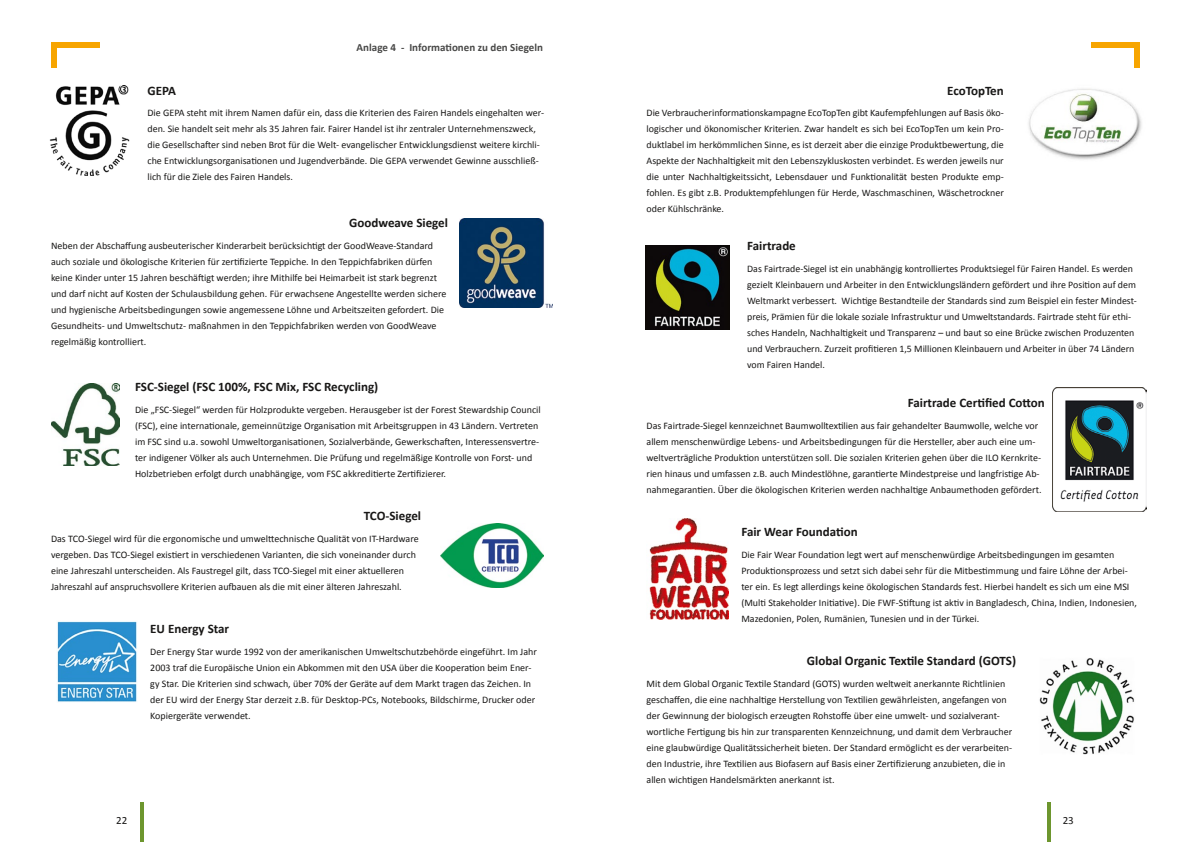
<style>
.page{position:relative;width:1191px;height:842px;background:#fff}
.page>*{position:absolute;margin:0;border:0;box-sizing:border-box;transform-origin:0 0}
.t1{font:700 13px "Calibri";color:#181716}
.t2{font:700 11px "Calibri";color:#484847}
.t3{font:11px "Calibri";color:#181716}
.t4{font:10px/16px "Calibri";color:#181716}
</style>
<div class="page">
<hr style="left:140px;top:801px;width:3px;height:41px;background:#6d962e">
<div style="left:51px;top:43px;width:48px;height:5px;background:#f7a500"></div>
<div style="left:51px;top:46px;width:5px;height:22px;background:#f7a500"></div>
<hr style="left:1047px;top:801px;width:3px;height:41px;background:#6d962e">
<div style="left:1091px;top:43px;width:49px;height:5px;background:#f7a500"></div>
<div style="left:1134px;top:46px;width:6px;height:22px;background:#f7a500"></div>
<img style="left:459px;top:218px;width:94px;height:89px">
<img style="left:441px;top:524px;width:103px;height:64px">
<img style="left:51px;top:383px;width:68px;height:83px">
<img style="left:49px;top:86px;width:81px;height:90px">
<img style="left:57px;top:621px;width:80px;height:82px">
<img style="left:645px;top:245px;width:85px;height:85px">
<img style="left:1028px;top:88px;width:114px;height:72px">
<img style="left:1052px;top:387px;width:94px;height:124px">
<img style="left:649px;top:518px;width:79px;height:102px">
<img style="left:1039px;top:658px;width:95px;height:97px">
<p class="t2" style="left:357px;top:41px;width:188px">Anlage 4 - Informationen zu den Siegeln</p>
<h1 class="t1" style="left:147px;top:82px;width:30px">GEPA</h1>
<p class="t4" style="left:147px;top:105px;width:398px">Die GEPA steht mit ihrem Namen dafür ein, dass die Kriterien des Fairen Handels eingehalten wer&shy;den. Sie handelt seit mehr als 35 Jahren fair. Fairer Handel ist ihr zentraler Unternehmenszweck, die Gesellschafter sind neben Brot für die Welt- evangelischer Entwicklungsdienst weitere kirchli&shy;che Entwicklungsorganisationen und Jugendverbände. Die GEPA verwendet Gewinne ausschließ&shy;lich für die Ziele des Fairen Handels.</p>
<h1 class="t1" style="left:349px;top:215px;width:100px">Goodweave Siegel</h1>
<p class="t4" style="left:51px;top:237px;width:397px">Neben der Abschaffung ausbeuterischer Kinderarbeit berücksichtigt der GoodWeave-Standard auch soziale und ökologische Kriterien für zertifizierte Teppiche. In den Teppichfabriken dürfen keine Kinder unter 15 Jahren beschäftigt werden; ihre Mithilfe bei Heimarbeit ist stark begrenzt und darf nicht auf Kosten der Schulausbildung gehen. Für erwachsene Angestellte werden sichere und hygienische Arbeitsbedingungen sowie angemessene Löhne und Arbeitszeiten gefordert. Die Gesundheits- und Umweltschutz- maßnahmen in den Teppichfabriken werden von GoodWeave regelmäßig kontrolliert.</p>
<h1 class="t1" style="left:135px;top:379px;width:245px">FSC-Siegel (FSC 100%, FSC Mix, FSC Recycling)</h1>
<p class="t4" style="left:135px;top:401px;width:407px">Die „FSC-Siegel“ werden für Holzprodukte vergeben. Herausgeber ist der Forest Stewardship Council (FSC), eine internationale, gemeinnützige Organisation mit Arbeitsgruppen in 43 Ländern. Vertreten im FSC sind u.a. sowohl Umweltorganisationen, Sozialverbände, Gewerkschaften, Interessensvertre&shy;ter indigener Völker als auch Unternehmen. Die Prüfung und regelmäßige Kontrolle von Forst- und Holzbetrieben erfolgt durch unabhängige, vom FSC akkreditierte Zertifizierer.</p>
<h1 class="t1" style="left:364px;top:508px;width:59px">TCO-Siegel</h1>
<p class="t4" style="left:51px;top:530px;width:369px">Das TCO-Siegel wird für die ergonomische und umwelttechnische Qualität von IT-Hardware vergeben. Das TCO-Siegel existiert in verschiedenen Varianten, die sich voneinander durch eine Jahreszahl unterscheiden. Als Faustregel gilt, dass TCO-Siegel mit einer aktuelleren Jahreszahl auf anspruchsvollere Kriterien aufbauen als die mit einer älteren Jahreszahl.</p>
<h1 class="t1" style="left:150px;top:621px;width:80px">EU Energy Star</h1>
<p class="t4" style="left:150px;top:643px;width:388px">Der Energy Star wurde 1992 von der amerikanischen Umweltschutzbehörde eingeführt. Im Jahr 2003 traf die Europäische Union ein Abkommen mit den USA über die Kooperation beim Ener&shy;gy Star. Die Kriterien sind schwach, über 70% der Geräte auf dem Markt tragen das Zeichen. In der EU wird der Energy Star derzeit z.B. für Desktop-PCs, Notebooks, Bildschirme, Drucker oder Kopiergeräte verwendet.</p>
<h1 class="t1" style="left:947px;top:82px;width:58px">EcoTopTen</h1>
<p class="t4" style="left:646px;top:105px;width:359px;text-align:justify">Die Verbraucherinformationskampagne EcoTopTen gibt Kaufempfehlungen auf Basis öko&shy;logischer und ökonomischer Kriterien. Zwar handelt es sich bei EcoTopTen um kein Pro&shy;duktlabel im herkömmlichen Sinne, es ist derzeit aber die einzige Produktbewertung, die Aspekte der Nachhaltigkeit mit den Lebenszykluskosten verbindet. Es werden jeweils nur die unter Nachhaltigkeitssicht, Lebensdauer und Funktionalität besten Produkte emp&shy;fohlen. Es gibt z.B. Produktempfehlungen für Herde, Waschmaschinen, Wäschetrockner oder Kühlschränke.</p>
<h1 class="t1" style="left:747px;top:238px;width:50px">Fairtrade</h1>
<p class="t4" style="left:747px;top:260px;width:391px">Das Fairtrade-Siegel ist ein unabhängig kontrolliertes Produktsiegel für Fairen Handel. Es werden gezielt Kleinbauern und Arbeiter in den Entwicklungsländern gefördert und ihre Position auf dem Weltmarkt verbessert. Wichtige Bestandteile der Standards sind zum Beispiel ein fester Mindest&shy;preis, Prämien für die lokale soziale Infrastruktur und Umweltstandards. Fairtrade steht für ethi&shy;sches Handeln, Nachhaltigkeit und Transparenz – und baut so eine Brücke zwischen Produzenten und Verbrauchern. Zurzeit profitieren 1,5 Millionen Kleinbauern und Arbeiter in über 74 Ländern vom Fairen Handel.</p>
<h1 class="t1" style="left:907px;top:395px;width:139px">Fairtrade Certified Cotton</h1>
<p class="t4" style="left:646px;top:417px;width:396px">Das Fairtrade-Siegel kennzeichnet Baumwolltextilien aus fair gehandelter Baumwolle, welche vor allem menschenwürdige Lebens- und Arbeitsbedingungen für die Hersteller, aber auch eine um&shy;weltverträgliche Produktion unterstützen soll. Die sozialen Kriterien gehen über die ILO Kernkrite&shy;rien hinaus und umfassen z.B. auch Mindestlöhne, garantierte Mindestpreise und langfristige Ab&shy;nahmegarantien. Über die ökologischen Kriterien werden nachhaltige Anbaumethoden gefördert.</p>
<h1 class="t1" style="left:741px;top:524px;width:118px">Fair Wear Foundation</h1>
<p class="t4" style="left:741px;top:546px;width:397px">Die Fair Wear Foundation legt wert auf menschenwürdige Arbeitsbedingungen im gesamten Produktionsprozess und setzt sich dabei sehr für die Mitbestimmung und faire Löhne der Arbei&shy;ter ein. Es legt allerdings keine ökologischen Standards fest. Hierbei handelt es sich um eine MSI (Multi Stakeholder Initiative). Die FWF-Stiftung ist aktiv in Bangladesch, China, Indien, Indonesien, Mazedonien, Polen, Rumänien, Tunesien und in der Türkei.</p>
<h1 class="t1" style="left:807px;top:653px;width:211px">Global Organic Textile Standard (GOTS)</h1>
<p class="t4" style="left:646px;top:675px;width:367px">Mit dem Global Organic Textile Standard (GOTS) wurden weltweit anerkannte Richtlinien geschaffen, die eine nachhaltige Herstellung von Textilien gewährleisten, angefangen von der Gewinnung der biologisch erzeugten Rohstoffe über eine umwelt- und sozialverant&shy;wortliche Fertigung bis hin zur transparenten Kennzeichnung, und damit dem Verbraucher eine glaubwürdige Qualitätssicherheit bieten. Der Standard ermöglicht es der verarbeiten&shy;den Industrie, ihre Textilien aus Biofasern auf Basis einer Zertifizierung anzubieten, die in allen wichtigen Handelsmärkten anerkannt ist.</p>
<p class="t3" style="left:116px;top:813px;width:13px">22</p>
<p class="t3" style="left:1062px;top:813px;width:13px">23</p>
</div>
